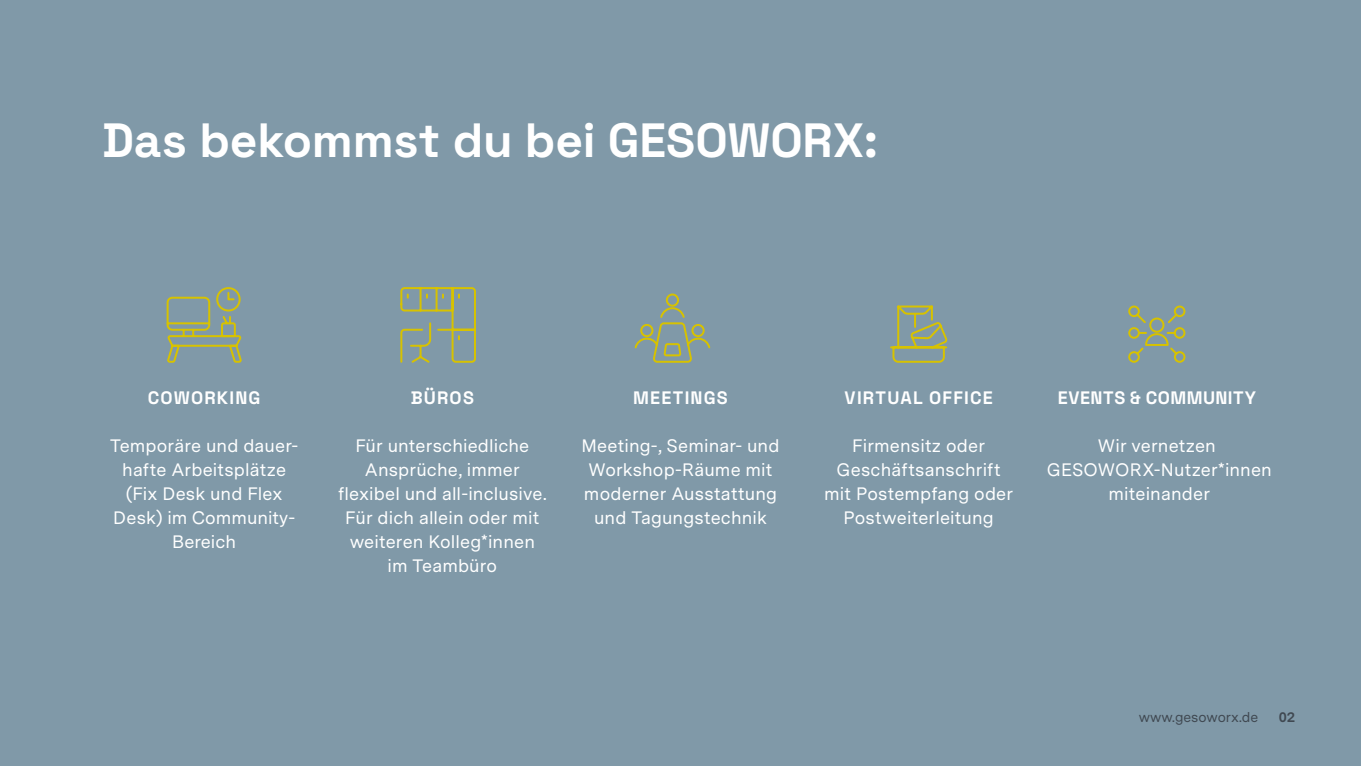
<style>
.page{position:relative;width:1361px;height:766px;background:#fff}
.page>*{position:absolute;margin:0;border:0;box-sizing:border-box;transform-origin:0 0}
.t1{font:700 48px "Space Grotesk";letter-spacing:-.005em;color:#fff}
.t2{font:18px/24px "Messina Sans";letter-spacing:.01em;color:#fff;text-align:center}
.t3{font:700 18px "Space Grotesk";letter-spacing:.06em;color:#fff}
.t4{font:700 18px "Space Grotesk";letter-spacing:.025em;color:#fff}
.t5{font:14px "Messina Sans";color:#404952}
.t6{font:700 14px "Messina Sans";color:#404952}
</style>
<div class="page">
<div style="left:0;top:0;width:1361px;height:765px;background:#8099a8"></div>
<svg style="left:166px;top:287px;width:76px;height:76px"></svg>
<svg style="left:400px;top:287px;width:76px;height:76px"></svg>
<svg style="left:634px;top:293px;width:77px;height:70px"></svg>
<svg style="left:890px;top:305px;width:58px;height:58px"></svg>
<svg style="left:1128px;top:305px;width:58px;height:58px"></svg>
<h1 class="t1" style="left:102px;top:102px;width:777px">Das bekommst du bei GESOWORX:</h1>
<h2 class="t3" style="left:148px;top:383px;width:114px">COWORKING</h2>
<p class="t2" style="left:110px;top:433px;width:190px">Temporäre und dauer&shy;hafte Arbeitsplätze (Fix Desk und Flex<br>Desk) im Community-<br>Bereich</p>
<h2 class="t3" style="left:411px;top:383px;width:65px">BÜROS</h2>
<p class="t2" style="left:338px;top:433px;width:210px">Für unterschiedliche<br>Ansprüche, immer flexibel und all-inclusive.<br>Für dich allein oder mit weiteren Kolleg*innen im Teambüro</p>
<h2 class="t3" style="left:633px;top:383px;width:96px">MEETINGS</h2>
<p class="t2" style="left:581px;top:433px;width:199px">Meeting-, Seminar- und<br>Workshop-Räume mit moderner Ausstattung und Tagungstechnik</p>
<h2 class="t3" style="left:844px;top:383px;width:150px">VIRTUAL OFFICE</h2>
<p class="t2" style="left:824px;top:433px;width:190px">Firmensitz oder<br>Geschäftsanschrift mit Postempfang oder<br>Postweiterleitung</p>
<h2 class="t4" style="left:1057px;top:383px;width:200px">EVENTS &amp; COMMUNITY</h2>
<p class="t2" style="left:1046px;top:433px;width:227px">Wir vernetzen<br>GESOWORX-Nutzer*innen miteinander</p>
<p class="t5" style="left:1138px;top:706px;width:121px">www.gesoworx.de</p>
<p class="t6" style="left:1278px;top:706px;width:18px">02</p>
</div>
